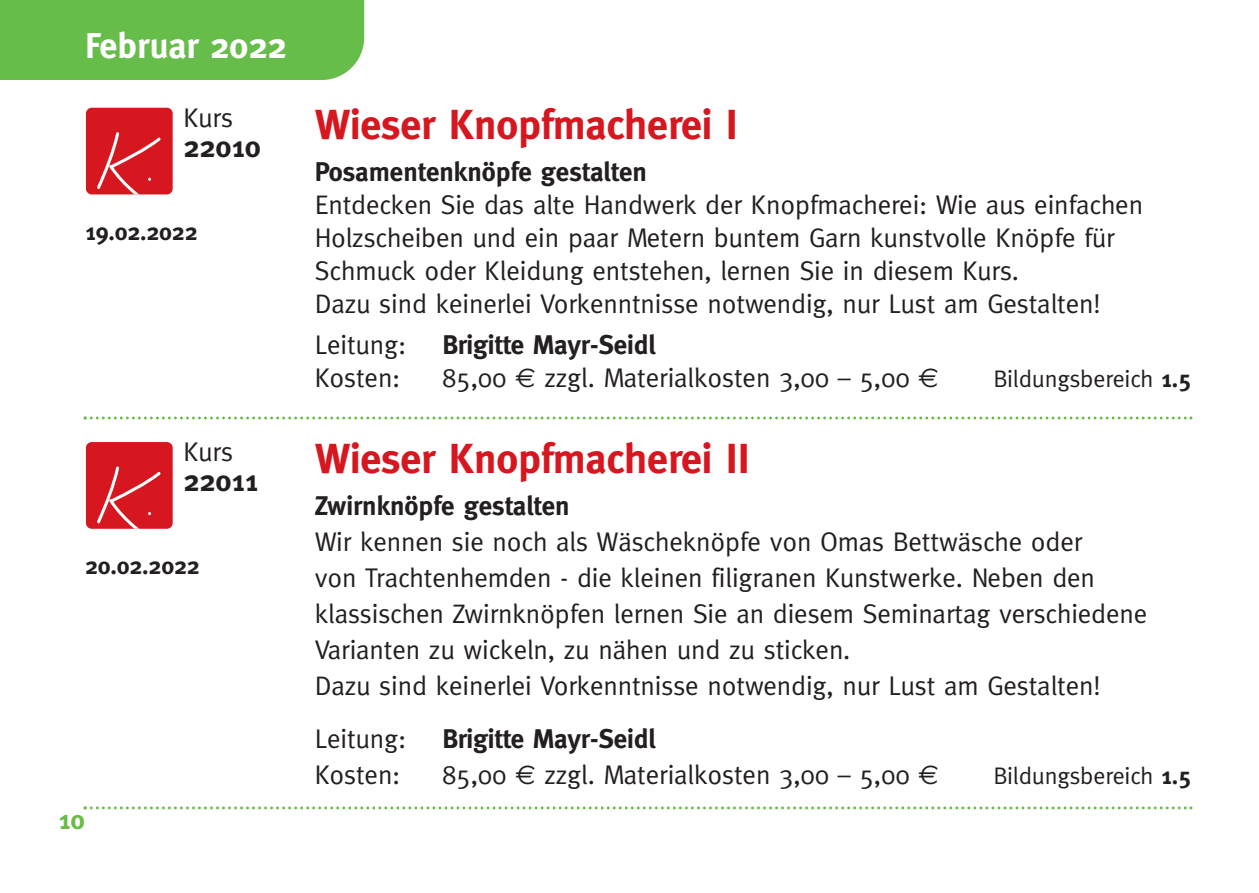
<style>
.page{position:relative;width:1259px;height:893px;background:#fff}
.page>*{position:absolute;margin:0;border:0;box-sizing:border-box;transform-origin:0 0}
.t1{font:700 42px "Meta";letter-spacing:-.005em;color:#d7171f}
.t2{font:700 36px "Meta";letter-spacing:-.005em;color:#fff}
.t3{font:700 30px "Meta";letter-spacing:-.005em;color:#231f20}
.t4{font:27px/36px "Meta";letter-spacing:-.005em;color:#231f20}
.t5{font:700 27px "Meta";color:#231f20}
.t6{font:700 27px "Meta";color:#68bc45}
.t7{font:24px "Meta";letter-spacing:-.005em;color:#231f20}
.t8{font:700 24px "Meta";letter-spacing:-.005em;color:#231f20}
.s1{font-family:"Koz Min Pr 6 N";font-weight:500}
.s2{font-family:"Euro Sans"}
.s3{font-weight:700}
</style>
<div class="page">
<div style="left:0;top:0;width:364px;height:80px;background:#67bd4a"></div>
<div style="left:86px;top:108px;width:87px;height:86px;background:#d7171f;border-radius:6px"></div>
<svg style="left:97px;top:132px;width:64px;height:62px"></svg>
<div style="left:86px;top:442px;width:87px;height:87px;background:#d7171f;border-radius:6px"></div>
<svg style="left:96px;top:466px;width:65px;height:63px"></svg>
<svg style="left:84px;top:416px;width:1108px;height:3px"></svg>
<svg style="left:84px;top:806px;width:1108px;height:3px"></svg>
<h2 class="t2" style="left:85px;top:25px;width:203px">Februar 2022</h2>
<p class="t4" style="left:184px;top:100px;width:51px">Kurs</p>
<p class="t3" style="left:184px;top:129px;width:79px">22010</p>
<p class="t8" style="left:85px;top:218px;width:114px">19.02.2022</p>
<p class="t4" style="left:184px;top:434px;width:51px">Kurs</p>
<p class="t3" style="left:184px;top:464px;width:76px">22011</p>
<p class="t8" style="left:85px;top:552px;width:116px">20.02.2022</p>
<p class="t6" style="left:58px;top:804px;width:28px">10</p>
<h1 class="t1" style="left:315px;top:100px;width:425px">Wieser Knopfmacherei I</h1>
<p class="t5" style="left:315px;top:156px;width:334px">Posamentenknöpfe gestalten</p>
<p class="t4" style="left:315px;top:188px;width:830px;line-height:33px">Entdecken Sie das alte Handwerk der Knopfmacherei: Wie aus einfachen Holzscheiben und ein paar Metern buntem Garn kunstvolle Knöpfe fu<span class="s1">̈</span>r Schmuck oder Kleidung entstehen, lernen Sie in diesem Kurs.<br>Dazu sind keinerlei Vorkenntnisse notwendig, nur Lust am Gestalten!</p>
<p class="t4" style="left:315px;top:327px;width:93px">Leitung:</p>
<p class="t5" style="left:442px;top:329px;width:215px">Brigitte Mayr-Seidl</p>
<p class="t4" style="left:315px;top:360px;width:87px">Kosten:</p>
<p class="t4" style="left:442px;top:360px;width:498px">85,00 <span class="s2">€</span> zzgl. Materialkosten 3,00 – 5,00 <span class="s2">€</span></p>
<p class="t7" style="left:993px;top:365px;width:199px">Bildungsbereich <span class="s3">1.5</span></p>
<h1 class="t1" style="left:315px;top:434px;width:436px">Wieser Knopfmacherei II</h1>
<p class="t5" style="left:315px;top:490px;width:256px">Zwirnknöpfe gestalten</p>
<p class="t4" style="left:315px;top:524px;width:834px">Wir kennen sie noch als Wäscheknöpfe von Omas Bettwäsche oder<br>von Trachtenhemden - die kleinen filigranen Kunstwerke. Neben den klassischen Zwirnknöpfen lernen Sie an diesem Seminartag verschiedene Varianten zu wickeln, zu nähen und zu sticken.<br>Dazu sind keinerlei Vorkenntnisse notwendig, nur Lust am Gestalten!</p>
<p class="t4" style="left:315px;top:721px;width:93px">Leitung:</p>
<p class="t5" style="left:442px;top:723px;width:215px">Brigitte Mayr-Seidl</p>
<p class="t4" style="left:315px;top:757px;width:87px">Kosten:</p>
<p class="t4" style="left:442px;top:757px;width:498px">85,00 <span class="s2">€</span> zzgl. Materialkosten 3,00 – 5,00 <span class="s2">€</span></p>
<p class="t7" style="left:993px;top:762px;width:199px">Bildungsbereich <span class="s3">1.5</span></p>
</div>
